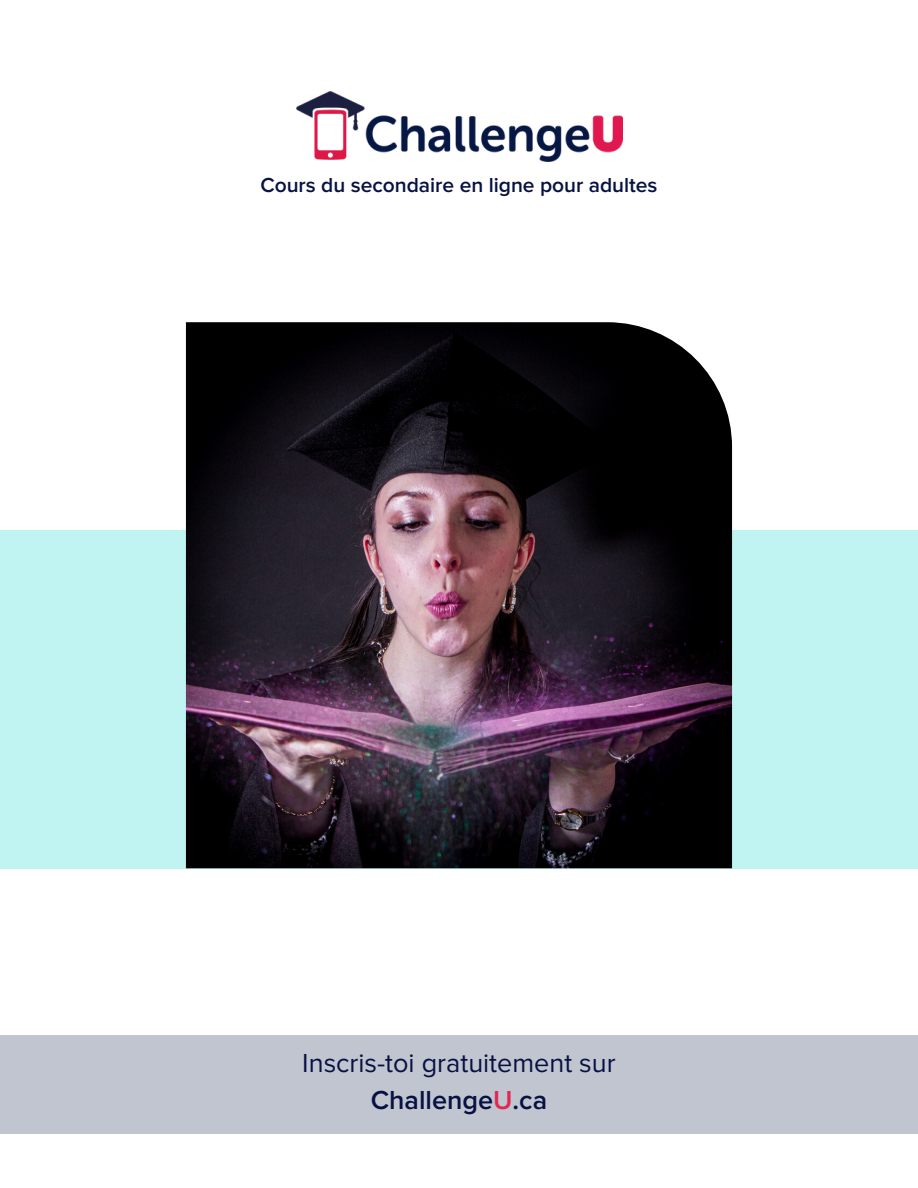
<style>
.page{position:relative;width:918px;height:1188px;background:#fff}
.page>*{position:absolute;margin:0;border:0;box-sizing:border-box;transform-origin:0 0}
.t1{font:27px "Proxima Nova";color:#071243}
.t2{font:600 27px "Proxima Nova";color:#071243}
.t3{font:600 21px "Proxima Nova";color:#071243}
.s1{color:#e22752}
</style>
<div class="page">
<div style="left:0;top:530px;width:917px;height:338px;background:#bff4f2"></div>
<img style="left:296px;top:92px;width:326px;height:70px">
<div style="left:0;top:1035px;width:918px;height:99px;background:#c1c5cf"></div>
<img style="left:186px;top:322px;width:546px;height:546px">
<p class="t3" style="left:260px;top:175px;width:399px">Cours du secondaire en ligne pour adultes</p>
<h1 class="t1" style="left:302px;top:1050px;width:315px">Inscris-toi gratuitement sur</h1>
<h2 class="t2" style="left:371px;top:1088px;width:178px">Challenge<span class="s1">U</span>.ca</h2>
</div>
